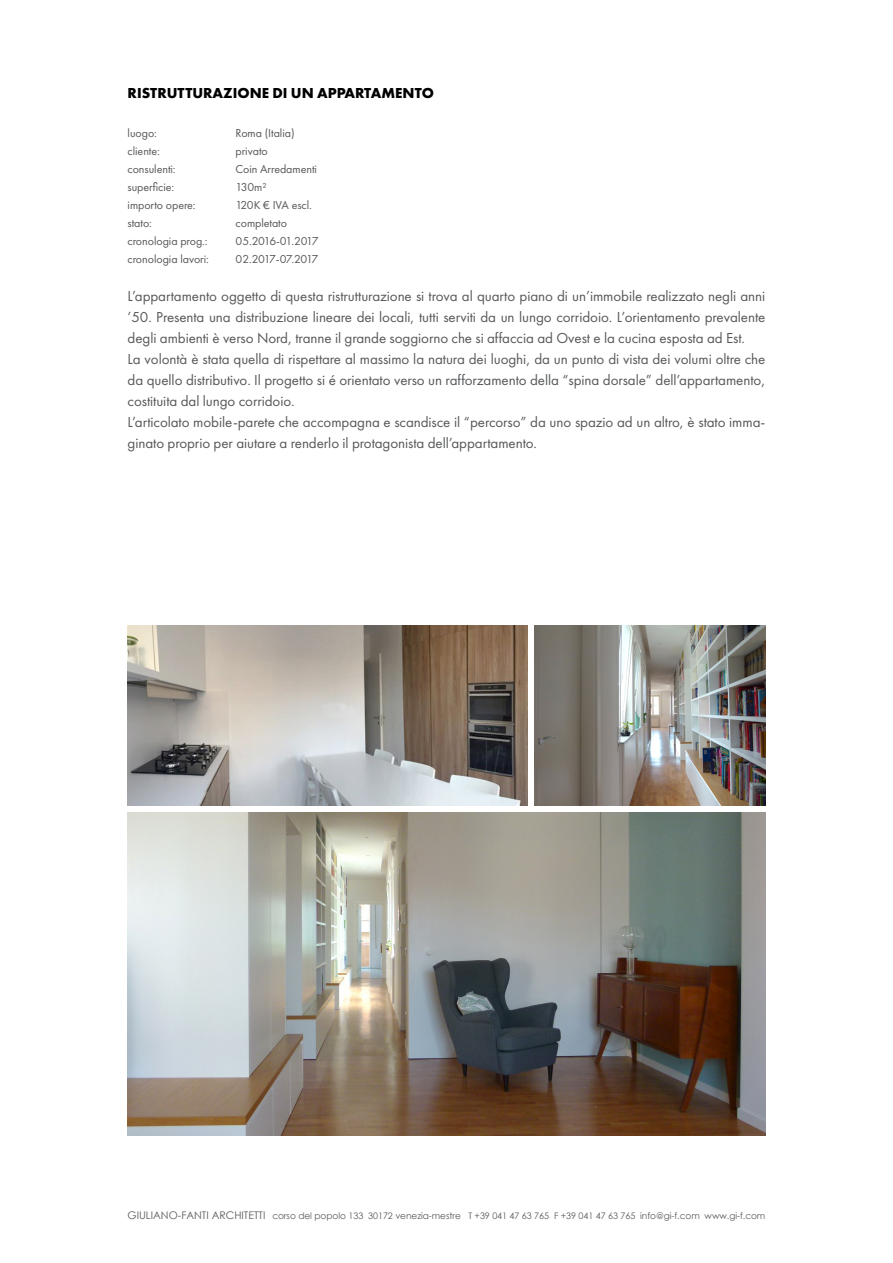
<style>
.page{position:relative;width:893px;height:1263px;background:#fff}
.page>*{position:absolute;margin:0;border:0;box-sizing:border-box;transform-origin:0 0}
.t1{font:15px/21px "Futura PT";letter-spacing:-.005em;color:#57585a;text-align:justify}
.t2{font:700 15px "Futura PT";color:#000}
.t3{font:12px "Futura PT";letter-spacing:-.005em;color:#57585a}
.t4{font:12px "Futura PT";letter-spacing:-.105em;color:#57585a}
.t5{font:12px "Futura PT";letter-spacing:-.08em;color:#57585a}
.t6{font:9px "Century Gothic";letter-spacing:-.005em;color:#57585a}
.s1{font-size:10.5px}
</style>
<div class="page">
<img style="left:128px;top:812px;width:637px;height:323px">
<img style="left:534px;top:625px;width:231px;height:181px">
<img style="left:128px;top:625px;width:399px;height:181px">
<p class="t2" style="left:128px;top:83px;width:308px">RISTRUTTURAZIONE DI UN APPARTAMENTO</p>
<p class="t3" style="left:128px;top:126px;width:31px">luogo:</p>
<p class="t3" style="left:236px;top:126px;width:60px">Roma (Italia)</p>
<p class="t3" style="left:128px;top:144px;width:34px">cliente:</p>
<p class="t3" style="left:236px;top:144px;width:34px">privato</p>
<p class="t3" style="left:128px;top:162px;width:50px">consulenti:</p>
<p class="t3" style="left:236px;top:162px;width:83px">Coin Arredamenti</p>
<p class="t3" style="left:128px;top:180px;width:48px">superficie:</p>
<p class="t3" style="left:236px;top:180px;width:32px">130m²</p>
<p class="t3" style="left:128px;top:198px;width:70px">importo opere:</p>
<p class="t3" style="left:236px;top:198px;width:78px">120K € IVA escl.</p>
<p class="t3" style="left:128px;top:216px;width:26px">stato:</p>
<p class="t3" style="left:236px;top:216px;width:53px">completato</p>
<p class="t3" style="left:128px;top:234px;width:82px">cronologia prog.:</p>
<p class="t4" style="left:236px;top:234px;width:84px">05.2016-01.2017</p>
<p class="t3" style="left:128px;top:252px;width:83px">cronologia lavori:</p>
<p class="t5" style="left:236px;top:252px;width:84px">02.2017-07.2017</p>
<p class="t1" style="left:128px;top:285px;width:639px">L’appartamento oggetto di questa ristrutturazione si trova al quarto piano di un’immobile realizzato negli anni ’50. Presenta una distribuzione lineare dei locali, tutti serviti da un lungo corridoio. L’orientamento prevalente degli ambienti è verso Nord, tranne il grande soggiorno che si affaccia ad Ovest e la cucina esposta ad Est.</p>
<p class="t1" style="left:128px;top:348px;width:639px">La volontà è stata quella di rispettare al massimo la natura dei luoghi, da un punto di vista dei volumi oltre che da quello distributivo. Il progetto si é orientato verso un rafforzamento della “spina dorsale” dell’appartamento, costituita dal lungo corridoio.</p>
<p class="t1" style="left:128px;top:411px;width:639px">L’articolato mobile-parete che accompagna e scandisce il “percorso” da uno spazio ad un altro, è stato imma&shy;ginato proprio per aiutare a renderlo il protagonista dell’appartamento.</p>
<p class="t6" style="left:128px;top:1209px;width:639px"><span class="s1">GIULIANO-FANTI ARCHITETTI</span> corso del popolo 133 30172 venezia-mestre T +39 041 47 63 765 F +39 041 47 63 765 info@gi-f.com www.gi-f.com</p>
</div>
